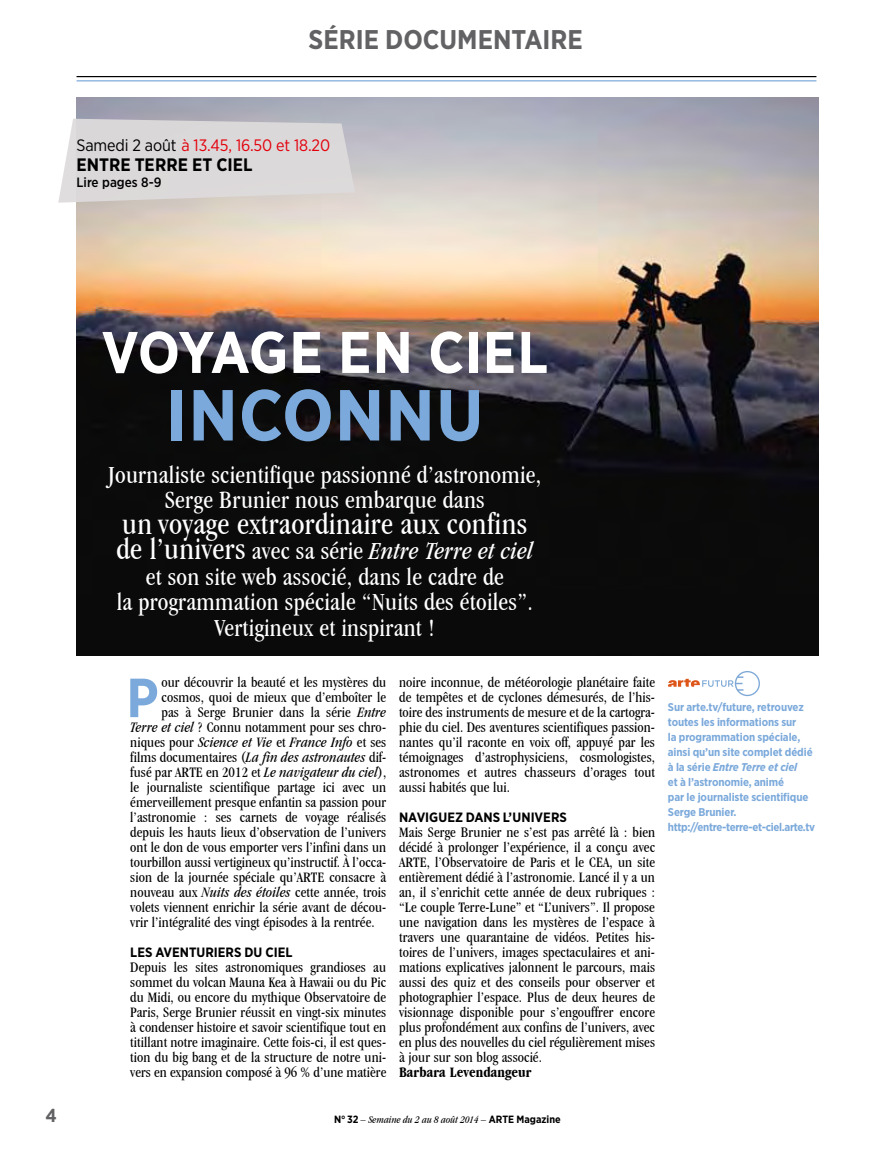
<style>
.page{position:relative;width:893px;height:1149px;background:#fff}
.page>*{position:absolute;margin:0;border:0;box-sizing:border-box;transform-origin:0 0}
.t1{font:700 72px "Gotham Narrow";letter-spacing:.015em;color:#7ba9db}
.t2{font:700 58.5px "Gotham Narrow";letter-spacing:.01em;color:#fff}
.t3{font:700 54.9px "Gotham Narrow";color:#7ba9db}
.t4{font:condensed 31.5px "Garamond IT Cby BT";letter-spacing:.01em;color:#fff}
.t5{font:700 27px "Gotham Narrow";color:#626164}
.t6{font:condensed 25.5px/25.5px "Garamond IT Cby BT";letter-spacing:.01em;color:#fff;text-align:center}
.t7{font:700 18.75px "Gotham Narrow";color:#626164}
.t8{font:700 18px "Gotham Narrow";letter-spacing:.005em;color:#000}
.t9{font:16.5px "Gotham Narrow";letter-spacing:-.01em;color:#e3000b}
.t10{font:condensed 15px/15px "Garamond IT Cby BT";letter-spacing:.005em;color:#000;text-align:justify}
.t11{font:italic condensed 15px "Garamond IT Cby BT";letter-spacing:.005em;color:#000}
.t12{font:700 condensed 15px "Garamond IT Cby BT";letter-spacing:.005em;color:#000}
.t13{font:700 13.5px "Gotham Narrow";color:#000}
.t14{font:500 13.5px "Gotham Narrow";color:#000}
.t15{font:700 11.25px/15px "Gotham Narrow";letter-spacing:-.01em;color:#7ba9db}
.t16{font:italic condensed 10.5px "Garamond IT Cby BT";color:#000}
.t17{font:700 10.5px "Gotham Narrow";color:#000}
.s1{color:#000}
.s2{font-size:31.5px}
.s3{font-style:italic}
.s4{font-style:normal}
.s5{font-family:"Gotham Narrow";font-weight:700;font-style:normal;font-stretch:normal}
</style>
<div class="page">
<img style="left:77px;top:98px;width:741px;height:557px">
<hr style="left:77px;top:76px;width:739px;height:1px;background:#000">
<hr style="left:77px;top:80px;width:739px;height:1px;background:#7ba9db">
<svg style="left:668px;top:671px;width:92px;height:25px"></svg>
<svg style="left:58px;top:119px;width:297px;height:84px"></svg>
<h3 class="t5" style="left:309px;top:22px;width:276px">série documentaire</h3>
<p class="t9" style="left:77px;top:135px;width:255px"><span class="s1">Samedi 2 août</span> à 13.45, 16.50 et 18.20</p>
<p class="t8" style="left:77px;top:153px;width:173px">Entre Terre et ciel</p>
<p class="t14" style="left:77px;top:174px;width:87px">Lire pages 8-9</p>
<h2 class="t2" style="left:101px;top:314px;width:433px">Voyage en ciel</h2>
<h1 class="t1" style="left:166px;top:369px;width:319px">inconnu</h1>
<h3 class="t6" style="left:108px;top:461px;width:435px">Journaliste scientifique passionné d’astronomie,<br>Serge Brunier nous embarque dans</h3>
<h3 class="t4" style="left:122px;top:505px;width:407px">un voyage extraordinaire aux confins</h3>
<h3 class="t6" style="left:116px;top:538px;width:418px"><span class="s2">de l’univers</span> avec sa série <span class="s3">Entre Terre et ciel </span>et son site web associé, dans le cadre de<br>la programmation spéciale “Nuits des étoiles”.<br>Vertigineux et inspirant !</h3>
<p class="t10" style="left:399px;top:674px;width:257px">noire inconnue, de météorologie planétaire faite de tempêtes et de cyclones démesurés, de l’his&shy;toire des instruments de mesure et de la cartogra&shy;phie du ciel. Des aventures scientifiques passion&shy;nantes qu’il raconte en voix off, appuyé par les témoignages d’astrophysiciens, cosmologistes, astronomes et autres chasseurs d’orages tout aussi habités que lui.</p>
<p class="t13" style="left:399px;top:808px;width:169px">Naviguez dans l’univers</p>
<p class="t10" style="left:399px;top:824px;width:258px">Mais Serge Brunier ne s’est pas arrêté là : bien décidé à prolonger l’expérience, il a conçu avec ARTE, l’Observatoire de Paris et le CEA, un site entièrement dédié à l’astronomie. Lancé il y a un an, il s’enrichit cette année de deux rubriques : “Le couple Terre-Lune” et “L’univers”. Il propose une navigation dans les mystères de l’espace à travers une quarantaine de vidéos. Petites his&shy;toires de l’univers, images spectaculaires et ani&shy;mations explicatives jalonnent le parcours, mais aussi des quiz et des conseils pour observer et photographier l’espace. Plus de deux heures de visionnage disponible pour s’engouffrer encore plus profondément aux confins de l’univers, avec en plus des nouvelles du ciel régulièrement mises à jour sur son blog associé.</p>
<p class="t12" style="left:399px;top:1063px;width:134px">Barbara Levendangeur</p>
<h3 class="t3" style="left:126px;top:662px;width:28px">P</h3>
<p class="t10" style="left:162px;top:674px;width:226px">our découvrir la beauté et les mystères du</p>
<p class="t10" style="left:162px;top:689px;width:226px">cosmos, quoi de mieux que d’emboîter le</p>
<p class="t10" style="left:162px;top:704px;width:226px">pas à Serge Brunier dans la série <span class="s3">Entre</span></p>
<p class="t10" style="left:130px;top:719px;width:258px"><span class="s3">Terre et ciel</span> ? Connu notamment pour ses chro-</p>
<p class="t11" style="left:130px;top:733px;width:258px"><span class="s4">niques pour</span> Science et Vie <span class="s4">et</span> France Info <span class="s4">et ses</span></p>
<p class="t10" style="left:130px;top:749px;width:258px">films documentaires (<span class="s3">La fin des astronautes</span> dif-</p>
<p class="t10" style="left:130px;top:764px;width:258px">fusé par ARTE en 2012 et <span class="s3">Le navigateur du ciel</span>),</p>
<p class="t10" style="left:130px;top:779px;width:257px">le journaliste scientifique partage ici avec un</p>
<p class="t10" style="left:130px;top:794px;width:257px">émerveillement presque enfantin sa passion pour</p>
<p class="t10" style="left:130px;top:809px;width:257px">l’astronomie : ses carnets de voyage réalisés</p>
<p class="t10" style="left:130px;top:824px;width:257px">depuis les hauts lieux d’observation de l’univers</p>
<p class="t10" style="left:130px;top:839px;width:257px">ont le don de vous emporter vers l’infini dans un</p>
<p class="t10" style="left:130px;top:854px;width:258px">tourbillon aussi vertigineux qu’instructif. À l’occa-</p>
<p class="t10" style="left:130px;top:869px;width:257px">sion de la journée spéciale qu’ARTE consacre à</p>
<p class="t10" style="left:130px;top:884px;width:258px">nouveau aux <span class="s3">Nuits des étoiles</span> cette année, trois</p>
<p class="t10" style="left:130px;top:899px;width:257px">volets viennent enrichir la série avant de décou-</p>
<p class="t10" style="left:130px;top:914px;width:246px">vrir l’intégralité des vingt épisodes à la rentrée.</p>
<p class="t13" style="left:130px;top:943px;width:160px">Les aventuriers du ciel</p>
<p class="t10" style="left:130px;top:959px;width:258px">Depuis les sites astronomiques grandioses au sommet du volcan Mauna Kea à Hawaii ou du Pic du Midi, ou encore du mythique Observatoire de Paris, Serge Brunier réussit en vingt-six minutes à condenser histoire et savoir scientifique tout en titillant notre imaginaire. Cette fois-ci, il est ques&shy;tion du big bang et de la structure de notre uni&shy;vers en expansion composé à 96 % d’une matière</p>
<p class="t7" style="left:45px;top:1103px;width:13px">4</p>
<p class="t16" style="left:334px;top:1112px;width:162px"><span class="s5">N° 32</span> – semaine du 2 au 8 août 2014 – <span class="s5">ARTE</span></p>
<p class="t17" style="left:517px;top:1111px;width:46px">Magazine</p>
<p class="t15" style="left:668px;top:699px;width:149px">Sur arte.tv/future, retrouvez toutes les informations sur<br>la programmation spéciale, ainsi qu’un site complet dédié à la série <span class="s3">Entre Terre et ciel<br></span>et à l’astronomie, animé<br>par le journaliste scientifique<br>Serge Brunier. http://entre-terre-et-ciel.arte.tv</p>
</div>
